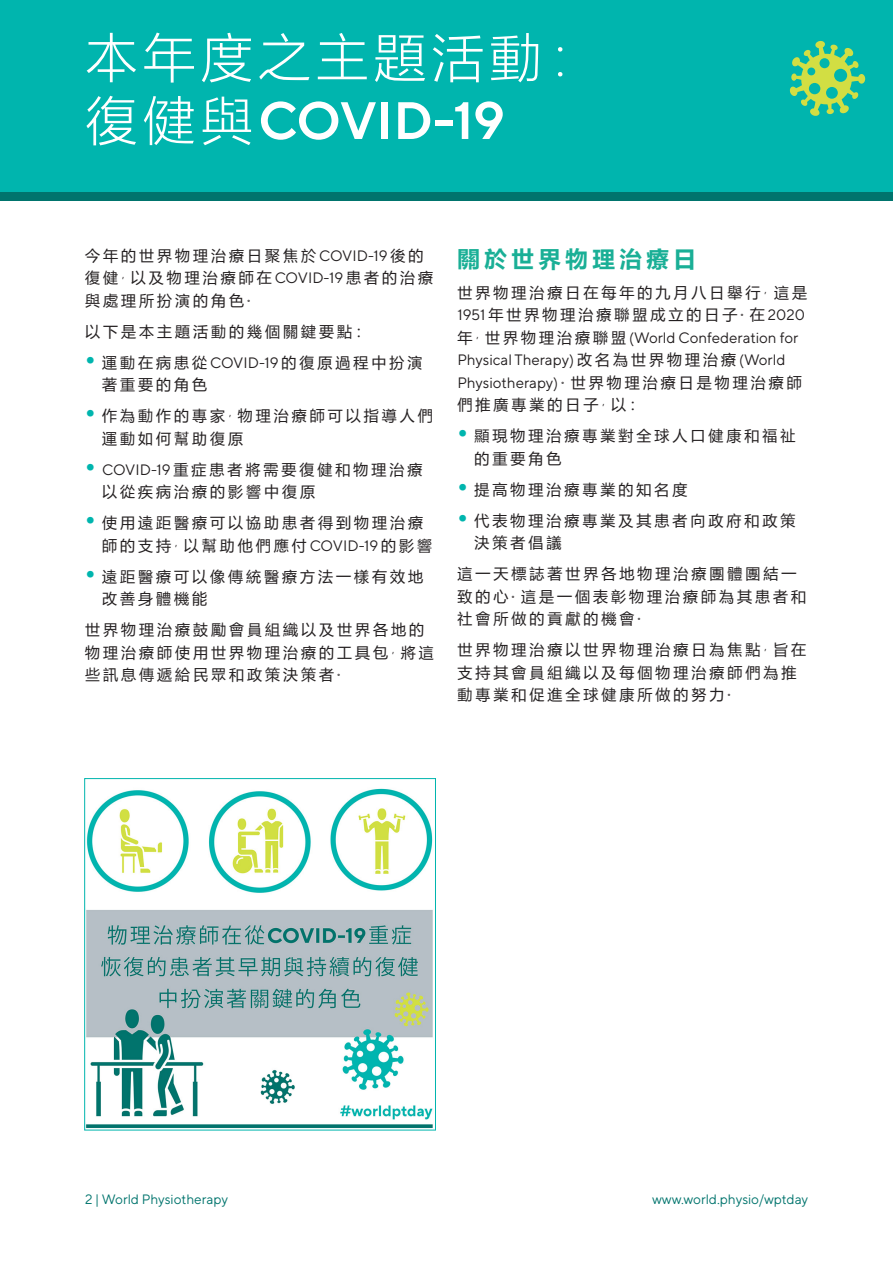
<style>
.page{position:relative;width:893px;height:1263px;background:#fff}
.page>*{position:absolute;margin:0;border:0;box-sizing:border-box;transform-origin:0 0}
.t1{font:300 52.5px/63px "Microsoft Ya Hei";letter-spacing:.1em;color:#fff}
.t2{font:700 22.5px "Microsoft Ya Hei";letter-spacing:.2em;color:#1aaf96}
.t3{font:15px/22.5px "Microsoft Ya Hei";letter-spacing:.2em;color:#231f20}
.t4{font:13.5px "TT Norms Pro";color:#00746d}
.s1{font-family:"TT Norms Pro";font-weight:600}
.s2{font-family:"TT Norms Pro"}
.s3{font-size:24px;color:#00b5ae}
</style>
<div class="page">
<div style="left:0;top:0;width:893px;height:200px;background:#00b5ae"></div>
<img style="left:86px;top:788px;width:347px;height:340px">
<div style="left:84px;top:778px;width:352px;height:352px;border:1px solid #00b5ae"></div>
<div style="left:0;top:192px;width:893px;height:8px;background:#00746d"></div>
<svg style="left:789px;top:41px;width:76px;height:75px"></svg>
<p class="t1" style="left:85px;top:24px;width:516px">本年度之主題活動：復健與<span class="s1">COVID-19</span></p>
<p class="t3" style="left:85px;top:244px;width:350px">今年的世界物理治療日聚焦於<span class="s2">COVID-19</span>後的復健<sup>，</sup>以及物理治療師在<span class="s2">COVID-19</span>患者的治療與處理所扮演的角色<sup>。</sup></p>
<p class="t3" style="left:85px;top:320px;width:286px">以下是本主題活動的幾個關鍵要點：</p>
<p class="t3" style="left:102px;top:351px;width:322px;text-indent:-17px"><span class="s3">•</span> 運動在病患從<span class="s2">COVID-19</span>的復原過程中扮演著重要的角色</p>
<p class="t3" style="left:102px;top:404px;width:332px;text-indent:-17px"><span class="s3">•</span> 作為動作的專家<sup>，</sup>物理治療師可以指導人們運動如何幫助復原</p>
<p class="t3" style="left:102px;top:458px;width:322px;text-indent:-17px"><span class="s3">•</span> <span class="s2">COVID-19</span>重症患者將需要復健和物理治療以從疾病治療的影響中復原</p>
<p class="t3" style="left:102px;top:511px;width:332px;text-indent:-17px"><span class="s3">•</span> 使用遠距醫療可以協助患者得到物理治療師的支持<sup>，</sup>以幫助他們應付<span class="s2">COVID-19</span>的影響</p>
<p class="t3" style="left:102px;top:565px;width:322px;text-indent:-17px"><span class="s3">•</span> 遠距醫療可以像傳統醫療方法一樣有效地改善身體機能</p>
<p class="t3" style="left:85px;top:618px;width:350px">世界物理治療鼓勵會員組織以及世界各地的物理治療師使用世界物理治療的工具包<sup>，</sup>將這些訊息傳遞給民眾和政策決策者<sup>。</sup></p>
<p class="t2" style="left:457px;top:243px;width:240px">關於世界物理治療日</p>
<p class="t3" style="left:457px;top:281px;width:351px">世界物理治療日在每年的九月八日舉行<sup>，</sup>這是<br><span class="s2">1951</span>年世界物理治療聯盟成立的日子<sup>。</sup>在<span class="s2">2020</span>年<sup>，</sup>世界物理治療聯盟 <span class="s2">(World Confederation for<br>Physical Therapy)</span> 改名為世界物理治療 <span class="s2">(World<br>Physiotherapy)</span> <sup>。</sup>世界物理治療日是物理治療師們推廣專業的日子<sup>，</sup>以：</p>
<p class="t3" style="left:474px;top:424px;width:322px;text-indent:-17px"><span class="s3">•</span> 顯現物理治療專業對全球人口健康和福祉的重要角色</p>
<p class="t3" style="left:457px;top:478px;width:232px"><span class="s3">•</span> 提高物理治療專業的知名度</p>
<p class="t3" style="left:474px;top:509px;width:322px;text-indent:-17px"><span class="s3">•</span> 代表物理治療專業及其患者向政府和政策決策者倡議</p>
<p class="t3" style="left:457px;top:562px;width:350px">這一天標誌著世界各地物理治療團體團結一致的心<sup>。</sup>這是一個表彰物理治療師為其患者和社會所做的貢獻的機會<sup>。</sup></p>
<p class="t3" style="left:457px;top:638px;width:350px">世界物理治療以世界物理治療日為焦點<sup>，</sup>旨在支持其會員組織以及每個物理治療師們為推動專業和促進全球健康所做的努力<sup>。</sup></p>
<p class="t4" style="left:85px;top:1189px;width:145px">2 | World Physiotherapy</p>
<p class="t4" style="left:652px;top:1189px;width:158px">www.world.physio/wptday</p>
</div>
